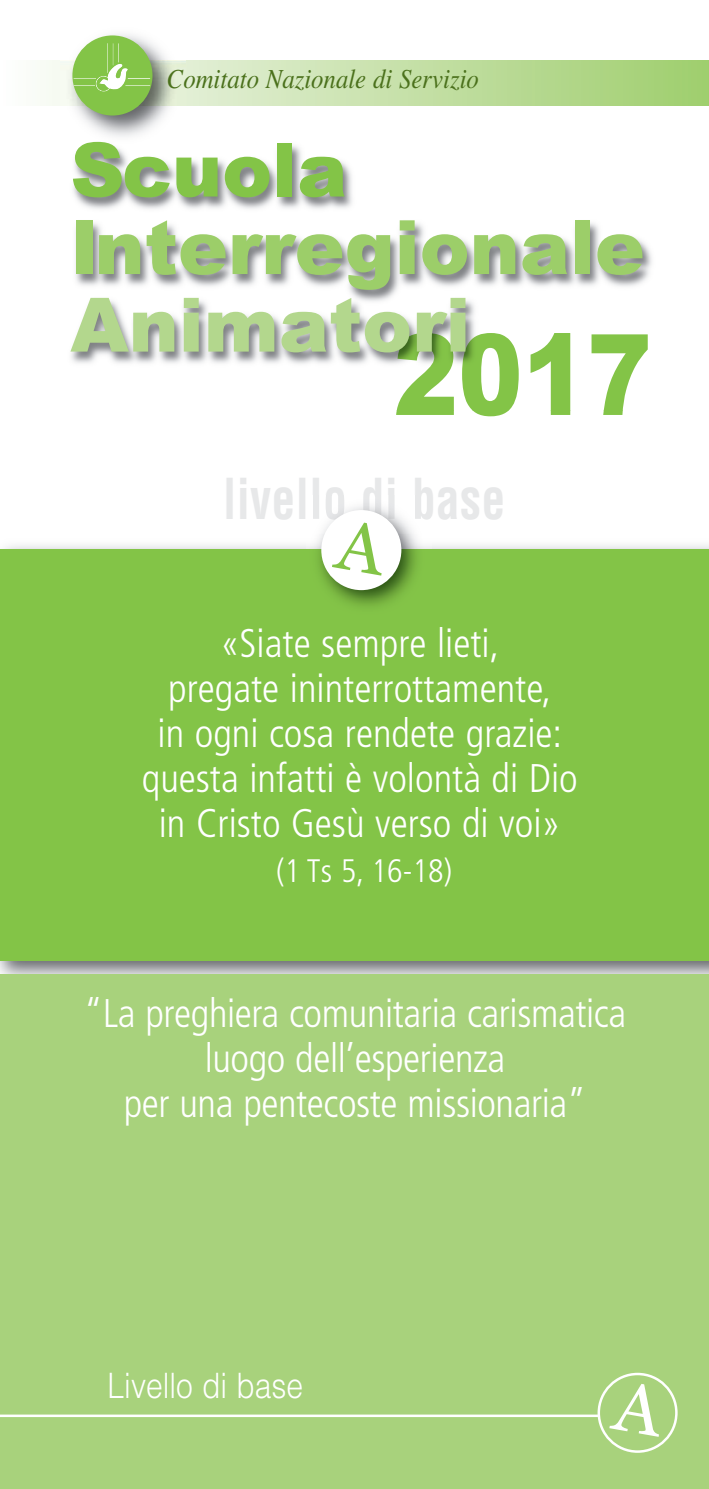
<style>
.page{position:relative;width:709px;height:1489px;background:#fff}
.page>*{position:absolute;margin:0;border:0;box-sizing:border-box;transform-origin:0 0}
.t1{font:900 112.5px "Arial";color:#83c447;scale:.86 1}
.t2{font:900 75px "Arial";color:#9cce69}
.t3{font:900 75px "Arial";color:#b3d78d}
.t4{font:900 75px "Arial";color:#83c447}
.t5{font:700 condensed 55px "Helvetica";letter-spacing:.01em;color:#e7e8e9;scale:.86 1}
.t6{font:300 condensed 40px/45px "Frutiger";color:#fff;text-align:center}
.t7{font:300 35px "Helvetica";color:#fff;scale:.86 1}
.t8{font:300 condensed 32.5px "Frutiger";color:#fff}
.t9{font:italic 27.5px "Times";color:#4b711c;scale:.9 1}
</style>
<div class="page">
<img style="left:0;top:545px;width:709px;height:429px">
<div style="left:0;top:549px;width:709px;height:411px;background:#83c447"></div>
<div style="left:0;top:974px;width:709px;height:514px;background:#a8d27c"></div>
<img style="left:306px;top:520px;width:125px;height:87px">
<img style="left:313px;top:495px;width:118px;height:25px">
<div style="left:321px;top:510px;width:80px;height:80px;background:#fff;border-radius:50%"></div>
<img style="left:71px;top:145px;width:581px;height:219px">
<img style="left:396px;top:333px;width:251px;height:77px">
<svg style="left:46px;top:60px;width:663px;height:45px;background:#c2dea3"></svg>
<img style="left:61px;top:34px;width:125px;height:115px">
<img style="left:77px;top:142px;width:41px;height:7px">
<div style="left:72px;top:35px;width:80px;height:80px;background:#83c447;border-radius:50%"></div>
<img style="left:73px;top:43px;width:77px;height:49px">
<hr style="left:0;top:1414px;width:598px;height:2px;background:#fff">
<svg style="left:332px;top:518px;width:58px;height:4px"></svg>
<svg style="left:597px;top:1372px;width:80px;height:80px"></svg>
<p class="t9" style="left:167px;top:63px;width:348px">Comitato Nazionale di Servizio</p>
<h2 class="t4" style="left:70px;top:127px;width:278px">Scuola</h2>
<h2 class="t2" style="left:70px;top:204px;width:576px">Interregionale</h2>
<h2 class="t3" style="left:70px;top:282px;width:401px">Animatori</h2>
<h1 class="t1" style="left:393px;top:310px;width:302px">2017</h1>
<h3 class="t5" style="left:223px;top:467px;width:330px">livello di base</h3>
<p class="t6" style="left:142px;top:624px;width:437px">«Siate sempre lieti,<br>pregate ininterrottamente,<br>in ogni cosa rendete grazie: questa infatti è volontà di Dio in Cristo Gesù verso di voi»</p>
<p class="t8" style="left:276px;top:857px;width:177px">(1 Ts 5, 16-18)</p>
<p class="t6" style="left:84px;top:993px;width:544px">“La preghiera comunitaria carismatica luogo dell’esperienza<br>per una pentecoste missionaria”</p>
<p class="t7" style="left:108px;top:1363px;width:229px">Livello di base</p>
</div>
